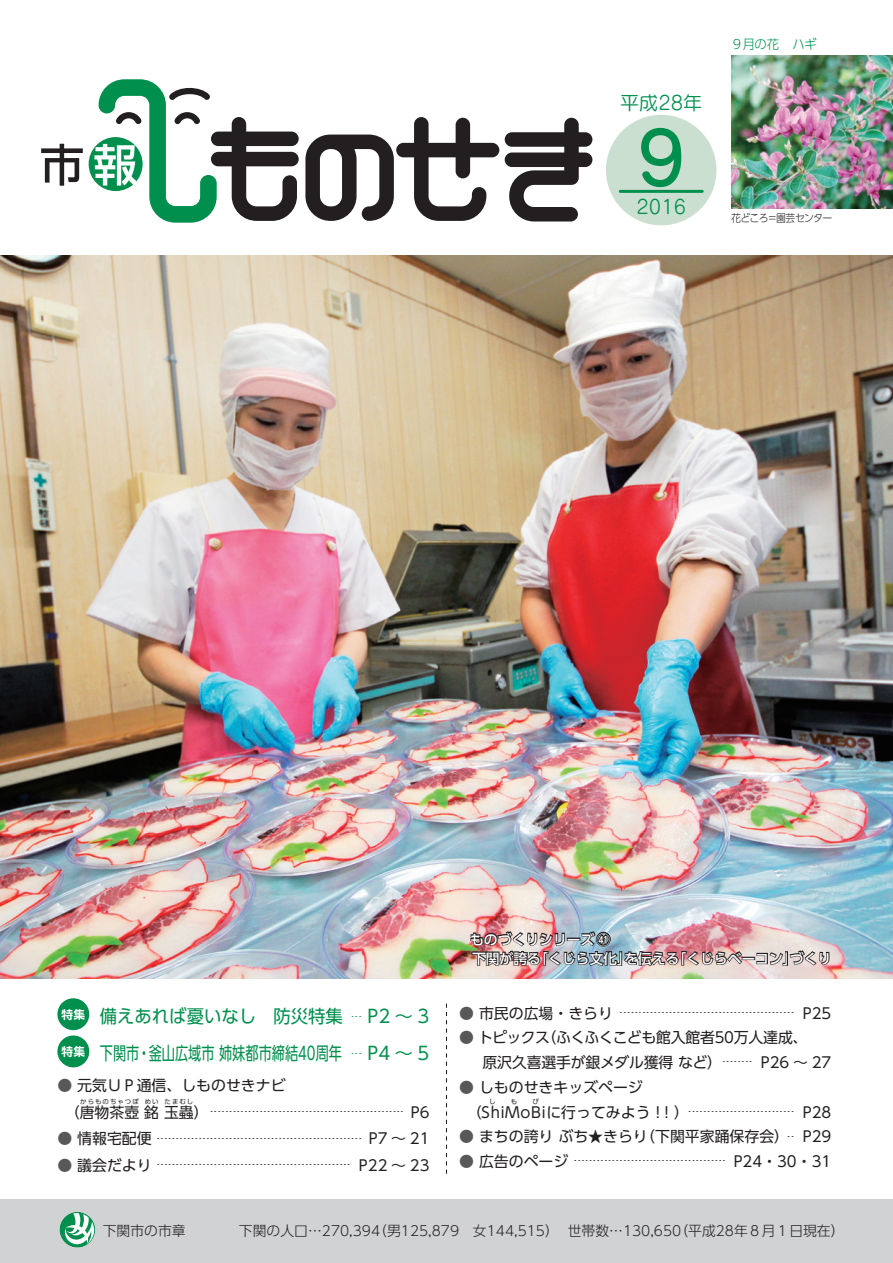
<style>
.page{position:relative;width:893px;height:1263px;background:#fff}
.page>*{position:absolute;margin:0;border:0;box-sizing:border-box;transform-origin:0 0}
.目次{font:71.7px "Seurat Pro DB";color:#008f4d;scale:1.06 1}
.目次-2{font:19.2px "Seurat Pro M";color:#008f4d}
.目次-3{font:18px "UD Shin Go Pro";color:#008f4d;scale:.73 1}
.目次-4{font:18px "UD Shin Go Pro";color:#008f4d;scale:.96 1}
.目次-5{font:18px "UD Shin Go Pro";color:#008f4d}
.目次-6{font:14.85px "UD Shin Go Pro";color:#231f20}
.目次-7{font:14.85px "UD Shin Go Pro";letter-spacing:-.02em;color:#231f20}
.目次-8{font:14.85px "UD Shin Go Pro";letter-spacing:.05em;color:#231f20}
.目次-9{font:300 13.8px "UD Shin Go Pro";color:#231f20}
.目次-10{font:500 13.8px "UD Shin Go Pro";color:#fff}
.目次-11{font:300 12.75px "UD Shin Go Pro";letter-spacing:-.03em;color:#008f4d}
.t1{font:700 11.7px "UD Shin Go Pro De";color:#fff}
.目次-12{font:300 10.65px "UD Shin Go Pro";letter-spacing:-.07em;color:#231f20;scale:.93 1}
.目次-13{font:300 7.5px "UD Shin Go Pro";color:#231f20;scale:2 1}
.目次-14{font:300 7.5px "UD Shin Go Pro";color:#008f4d;scale:2 1}
.目次-15{font:6.45px "UD Shin Go Pro";letter-spacing:.165em;color:#231f20}
.s1{color:#57585a}
</style>
<div class="page">
<img style="left:0;top:255px;width:893px;height:723px">
<svg style="left:505px;top:118px;width:87px;height:103px"></svg>
<svg style="left:305px;top:117px;width:194px;height:104px"></svg>
<div style="left:89px;top:137px;width:54px;height:54px;background:#008f4d;border-radius:50%"></div>
<svg style="left:41px;top:144px;width:42px;height:42px"></svg>
<svg style="left:94px;top:79px;width:205px;height:144px"></svg>
<div style="left:0;top:1199px;width:893px;height:64px;background:#d1d2d4"></div>
<img style="left:731px;top:55px;width:162px;height:153px">
<div style="left:57px;top:998px;width:32px;height:32px;background:#008f4d;border-radius:50%"></div>
<div style="left:57px;top:1035px;width:32px;height:32px;background:#008f4d;border-radius:50%"></div>
<div style="left:606px;top:115px;width:110px;height:110px;background:#cbdfd0;border-radius:50%"></div>
<hr style="left:620px;top:190px;width:82px;height:3px;background:#008f4d">
<div style="left:60px;top:1212px;width:35px;height:35px;background:#008f4d;border-radius:50%"></div>
<svg style="left:65px;top:1213px;width:29px;height:31px"></svg>
<svg style="left:446px;top:1003px;width:1px;height:171px"></svg>
<img style="left:470px;top:930px;width:360px;height:43px">
<p class="目次-2" style="left:620px;top:90px;width:84px">平成28年</p>
<p class="目次" style="left:637px;top:111px;width:48px">9</p>
<p class="目次-2" style="left:636px;top:195px;width:51px">2016</p>
<p class="目次-11" style="left:731px;top:34px;width:88px">９月の花　ハギ</p>
<p class="目次-12" style="left:731px;top:209px;width:110px">花どころ＝園芸センター</p>
<p class="目次-10" style="left:470px;top:928px;width:126px">ものづくりシリーズ</p>
<p class="目次-10" style="left:472px;top:947px;width:71px">下関が誇る</p>
<p class="目次-10" style="left:790px;top:947px;width:43px">づくり</p>
<p class="目次-10" style="left:534px;top:947px;width:98px">「くじら文化」</p>
<p class="目次-10" style="left:672px;top:947px;width:126px">「くじらベーコン」</p>
<p class="目次-10" style="left:624px;top:947px;width:57px">を伝える</p>
<p class="t1" style="left:62px;top:1005px;width:25px">特集</p>
<p class="目次-4" style="left:100px;top:1001px;width:254px">備えあれば憂いなし　防災特集</p>
<p class="目次-5" style="left:368px;top:1001px;width:63px">P2~ 3</p>
<p class="目次-14" style="left:349px;top:1007px;width:8px">....</p>
<p class="目次-3" style="left:100px;top:1038px;width:333px">下関市・釜山広域市姉妹都市締結40周年</p>
<p class="目次-5" style="left:368px;top:1038px;width:63px">P4~ 5</p>
<p class="t1" style="left:62px;top:1042px;width:25px">特集</p>
<p class="目次-6" style="left:57px;top:1073px;width:230px"><span class="s1">●</span> 元気ＵＰ通信、しものせきナビ</p>
<p class="目次-6" style="left:57px;top:1100px;width:153px">　（唐物茶壺銘玉蟲）</p>
<p class="目次-14" style="left:348px;top:1045px;width:9px">....</p>
<p class="目次-15" style="left:80px;top:1097px;width:60px">からものちゃつぼ</p>
<p class="目次-15" style="left:145px;top:1097px;width:15px">めい</p>
<p class="目次-15" style="left:165px;top:1097px;width:30px">たまむし</p>
<p class="目次-6" style="left:411px;top:1100px;width:20px">P6</p>
<p class="目次-13" style="left:206px;top:1103px;width:100px">....................................................</p>
<p class="目次-6" style="left:369px;top:1126px;width:62px">P7~21</p>
<p class="目次-6" style="left:57px;top:1126px;width:96px"><span class="s1">●</span> 情報宅配便</p>
<p class="目次-13" style="left:156px;top:1130px;width:104px">......................................................</p>
<p class="目次-6" style="left:459px;top:1001px;width:155px"><span class="s1">●</span> 市民の広場・きらり</p>
<p class="目次-7" style="left:542px;top:1025px;width:267px">（ふくふくこども館入館者50万人達成、</p>
<p class="目次-6" style="left:803px;top:1001px;width:30px">P25</p>
<p class="目次-13" style="left:618px;top:1004px;width:90px">...............................................</p>
<p class="目次-6" style="left:459px;top:1025px;width:92px"><span class="s1">●</span> トピックス</p>
<p class="目次-6" style="left:483px;top:1050px;width:241px">原沢久喜選手が銀メダル獲得など）</p>
<p class="目次-6" style="left:459px;top:1075px;width:185px"><span class="s1">●</span> しものせきキッズページ</p>
<p class="目次-8" style="left:459px;top:1100px;width:231px">　（ShiMoBiに行ってみよう！！）</p>
<p class="目次-6" style="left:761px;top:1050px;width:72px">P26 〜 27</p>
<p class="目次-13" style="left:719px;top:1053px;width:18px">.........</p>
<p class="目次-15" style="left:489px;top:1096px;width:8px">し</p>
<p class="目次-15" style="left:511px;top:1096px;width:8px">も</p>
<p class="目次-15" style="left:532px;top:1096px;width:8px">び</p>
<p class="目次-6" style="left:803px;top:1100px;width:30px">P28</p>
<p class="目次-13" style="left:686px;top:1103px;width:55px">.............................</p>
<p class="目次-6" style="left:459px;top:1125px;width:190px"><span class="s1">●</span> まちの誇りぶち★きらり</p>
<p class="目次-6" style="left:640px;top:1125px;width:150px">（下関平家踊保存会）</p>
<p class="目次-13" style="left:787px;top:1128px;width:5px">.. .</p>
<p class="目次-6" style="left:803px;top:1125px;width:30px">P29</p>
<p class="目次-6" style="left:57px;top:1153px;width:96px"><span class="s1">●</span> 議会だより</p>
<p class="目次-13" style="left:156px;top:1156px;width:99px">...................................................</p>
<p class="目次-6" style="left:359px;top:1153px;width:72px">P22 ~ 23</p>
<p class="目次-6" style="left:459px;top:1149px;width:111px"><span class="s1">●</span> 広告のページ</p>
<p class="目次-13" style="left:573px;top:1152px;width:78px">.........................................</p>
<p class="目次-6" style="left:734px;top:1149px;width:99px">P24・30・31</p>
<p class="目次-9" style="left:103px;top:1220px;width:84px">下関市の市章</p>
<p class="目次-9" style="left:373px;top:1220px;width:309px">（男125,879　女144,515）　世帯数…130,650</p>
<p class="目次-9" style="left:674px;top:1220px;width:172px">（平成28年８月１日現在(</p>
<p class="目次-9" style="left:239px;top:1220px;width:143px">下関の人口…270,394</p>
</div>
